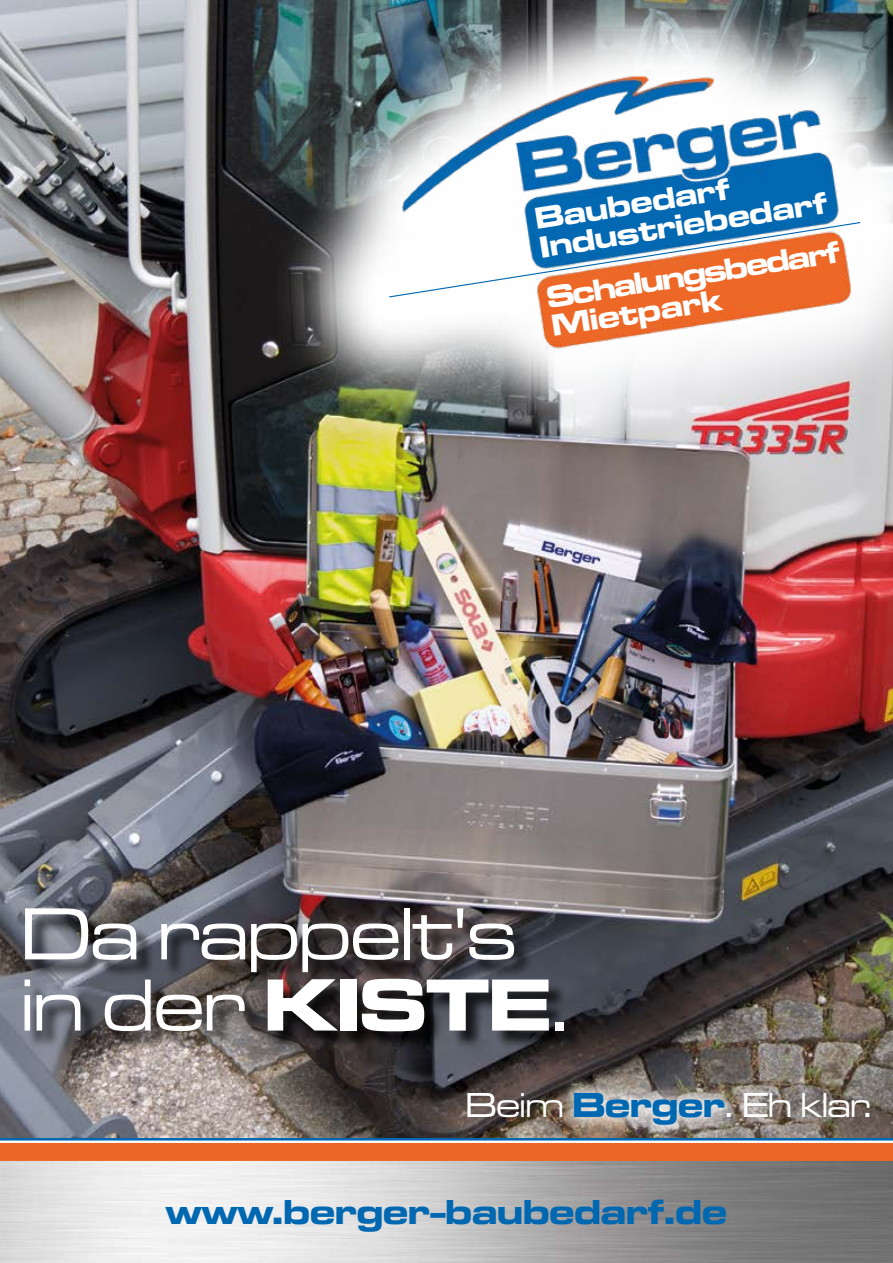
<style>
.page{position:relative;width:893px;height:1263px;background:#fff}
.page>*{position:absolute;margin:0;border:0;box-sizing:border-box;transform-origin:0 0}
.t1{font:500 expanded 76.5px "Microgramma DOT";color:#fff}
.t2{font:700 expanded 36px "Microgramma DOT";color:#0067b1}
.t3{font:500 expanded 36px "Microgramma DOT";color:#fff}
.t4{font:700 expanded 31.5px "Microgramma DOT";color:#fff}
.s1{font-weight:700}
.s2{font-weight:700;color:#0067b1}
</style>
<div class="page">
<img style="left:0;top:0;width:893px;height:1137px">
<img style="left:0;top:1161px;width:893px;height:102px">
<div style="left:0;top:1143px;width:893px;height:18px;background:#ec6725"></div>
<hr style="left:0;top:1137px;width:893px;height:3px;background:#0067b1">
<img style="left:271px;top:0;width:622px;height:448px">
<img style="left:392px;top:71px;width:468px;height:282px">
<svg style="left:365px;top:192px;width:519px;height:136px"></svg>
<svg style="left:388px;top:221px;width:473px;height:77px"></svg>
<div style="left:558px;top:1077px;width:181px;height:64px;background:#fff;opacity:.75"></div>
<div style="left:28px;top:911px;width:554px;height:139px;background:#000;opacity:.75"></div>
<p class="t4" style="left:532px;top:198px;width:198px;rotate:-9deg">Baubedarf</p>
<p class="t4" style="left:536px;top:226px;width:292px;rotate:-9deg">Industriebedarf</p>
<p class="t4" style="left:544px;top:276px;width:297px;rotate:-9deg">Schalungsbedarf</p>
<p class="t4" style="left:548px;top:305px;width:174px;rotate:-9deg">Mietpark</p>
<p class="t1" style="left:21px;top:885px;width:496px">Da rappelt's</p>
<p class="t1" style="left:21px;top:956px;width:549px">in der <span class="s1">KISTE</span>.</p>
<p class="t3" style="left:466px;top:1082px;width:407px">Beim <span class="s2">Berger</span>. Eh klar.</p>
<p class="t2" style="left:166px;top:1187px;width:562px">www.berger-baubedarf.de</p>
</div>
